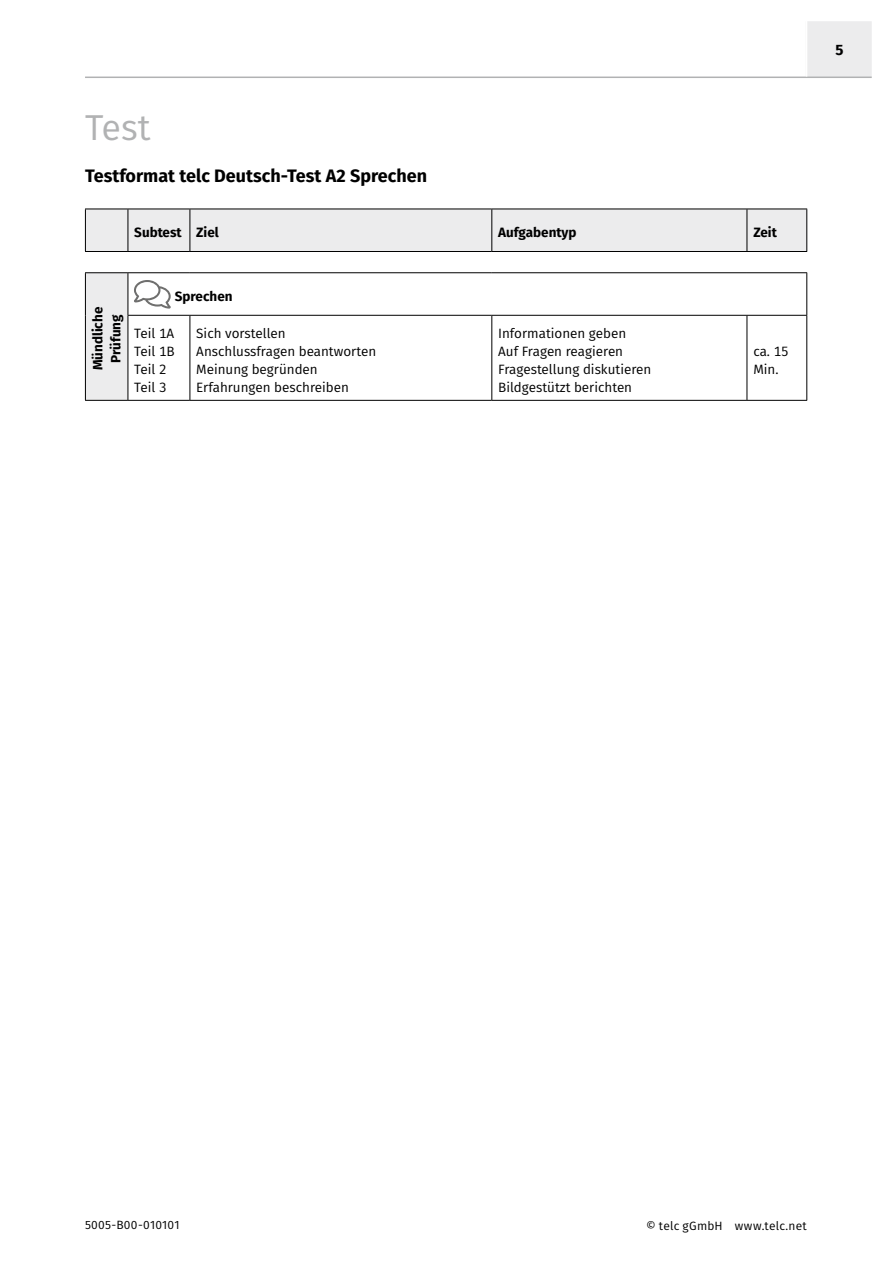
<style>
.page{position:relative;width:893px;height:1263px;background:#fff}
.page>*{position:absolute;margin:0;border:0;box-sizing:border-box;transform-origin:0 0}
._01_H1_Überschrift_Einstieg{font:36px "Fira Sans";color:#b1b2b3}
._02_H2_Überschrift_Inhalt{font:700 18px "Fira Sans";color:#000}
.t1{font:700 15px "Fira Sans";color:#000}
._01_P_Fließtext_Tabelle{font:13.5px/18px "Fira Sans";color:#000}
._01_P_Fließtext_Tabelle-2{font:700 13.5px "Fira Sans";color:#000}
._02_P_Fließtext_Tabelle_zentriert{font:700 13.5px/18px "Fira Sans";color:#000;text-align:center}
.t2{font:12px "Fira Sans";letter-spacing:.015em;color:#000}
</style>
<div class="page">
<div style="left:806px;top:21px;width:66px;height:56px;background:#ececed;border:2px solid #ececed"></div>
<hr style="left:85px;top:77px;width:787px;height:1px;background:#b1b2b3">
<hr style="left:806px;top:20px;width:1px;height:57px;background:#fff">
<div style="left:86px;top:210px;width:720px;height:41px;background:#ececed"></div>
<svg style="left:86px;top:273px;width:720px;height:127px"></svg>
<hr style="left:85px;top:209px;width:43px;height:1px;background:#000">
<hr style="left:85px;top:209px;width:1px;height:42px;background:#000">
<hr style="left:128px;top:209px;width:62px;height:1px;background:#000">
<hr style="left:128px;top:209px;width:1px;height:42px;background:#000">
<hr style="left:190px;top:209px;width:302px;height:1px;background:#000">
<hr style="left:190px;top:209px;width:1px;height:42px;background:#000">
<hr style="left:492px;top:209px;width:255px;height:1px;background:#000">
<hr style="left:491px;top:209px;width:1px;height:42px;background:#000">
<hr style="left:747px;top:209px;width:60px;height:1px;background:#000">
<hr style="left:747px;top:209px;width:1px;height:42px;background:#000">
<hr style="left:806px;top:209px;width:1px;height:42px;background:#000">
<hr style="left:85px;top:251px;width:43px;height:1px;background:#000">
<hr style="left:128px;top:251px;width:62px;height:1px;background:#000">
<hr style="left:190px;top:251px;width:302px;height:1px;background:#000">
<hr style="left:492px;top:251px;width:255px;height:1px;background:#000">
<hr style="left:747px;top:251px;width:60px;height:1px;background:#000">
<hr style="left:85px;top:272px;width:43px;height:1px;background:#000">
<hr style="left:85px;top:273px;width:1px;height:42px;background:#000">
<hr style="left:85px;top:315px;width:1px;height:85px;background:#000">
<hr style="left:85px;top:400px;width:43px;height:1px;background:#000">
<hr style="left:128px;top:272px;width:62px;height:1px;background:#000">
<hr style="left:128px;top:273px;width:1px;height:42px;background:#000">
<hr style="left:190px;top:272px;width:302px;height:1px;background:#000">
<hr style="left:492px;top:272px;width:255px;height:1px;background:#000">
<hr style="left:747px;top:272px;width:60px;height:1px;background:#000">
<hr style="left:806px;top:273px;width:1px;height:42px;background:#000">
<hr style="left:128px;top:315px;width:62px;height:1px;background:#000">
<hr style="left:128px;top:316px;width:1px;height:84px;background:#000">
<hr style="left:190px;top:315px;width:302px;height:1px;background:#000">
<hr style="left:190px;top:316px;width:1px;height:84px;background:#000">
<hr style="left:492px;top:315px;width:255px;height:1px;background:#000">
<hr style="left:491px;top:316px;width:1px;height:84px;background:#000">
<hr style="left:747px;top:315px;width:60px;height:1px;background:#000">
<hr style="left:747px;top:316px;width:1px;height:84px;background:#000">
<hr style="left:806px;top:316px;width:1px;height:84px;background:#000">
<hr style="left:128px;top:400px;width:62px;height:1px;background:#000">
<hr style="left:190px;top:400px;width:302px;height:1px;background:#000">
<hr style="left:492px;top:400px;width:255px;height:1px;background:#000">
<hr style="left:747px;top:400px;width:60px;height:1px;background:#000">
<svg style="left:134px;top:280px;width:37px;height:29px"></svg>
<h1 class="_01_H1_Überschrift_Einstieg" style="left:85px;top:100px;width:67px">Test</h1>
<h2 class="_02_H2_Überschrift_Inhalt" style="left:85px;top:160px;width:343px">Testformat telc Deutsch-Test A2 Sprechen</h2>
<p class="_01_P_Fließtext_Tabelle-2" style="left:134px;top:221px;width:49px">Subtest</p>
<p class="_01_P_Fließtext_Tabelle-2" style="left:196px;top:221px;width:24px">Ziel</p>
<p class="_01_P_Fließtext_Tabelle-2" style="left:498px;top:221px;width:80px">Aufgabentyp</p>
<p class="_01_P_Fließtext_Tabelle-2" style="left:753px;top:221px;width:25px">Zeit</p>
<p class="_02_P_Fließtext_Tabelle_zentriert" style="left:88px;top:370px;width:65px;rotate:-90deg">Mündliche<br>Prüfung</p>
<p class="_01_P_Fließtext_Tabelle-2" style="left:175px;top:285px;width:59px">Sprechen</p>
<p class="_01_P_Fließtext_Tabelle" style="left:134px;top:324px;width:42px">Teil 1A</p>
<p class="_01_P_Fließtext_Tabelle" style="left:134px;top:342px;width:42px">Teil 1B</p>
<p class="_01_P_Fließtext_Tabelle" style="left:134px;top:360px;width:34px">Teil 2</p>
<p class="_01_P_Fließtext_Tabelle" style="left:134px;top:378px;width:34px">Teil 3</p>
<p class="_01_P_Fließtext_Tabelle" style="left:196px;top:324px;width:91px">Sich vorstellen</p>
<p class="_01_P_Fließtext_Tabelle" style="left:196px;top:342px;width:181px">Anschlussfragen beantworten</p>
<p class="_01_P_Fließtext_Tabelle" style="left:196px;top:360px;width:123px">Meinung begründen</p>
<p class="_01_P_Fließtext_Tabelle" style="left:196px;top:378px;width:154px">Erfahrungen beschreiben</p>
<p class="_01_P_Fließtext_Tabelle" style="left:498px;top:324px;width:130px">Informationen geben</p>
<p class="_01_P_Fließtext_Tabelle" style="left:498px;top:342px;width:126px">Auf Fragen reagieren</p>
<p class="_01_P_Fließtext_Tabelle" style="left:498px;top:360px;width:155px">Fragestellung diskutieren</p>
<p class="_01_P_Fließtext_Tabelle" style="left:498px;top:378px;width:135px">Bildgestützt berichten</p>
<p class="_01_P_Fließtext_Tabelle" style="left:753px;top:342px;width:37px">ca. 15<br>Min.</p>
<p class="t1" style="left:835px;top:37px;width:10px">5</p>
<p class="t2" style="left:85px;top:1215px;width:96px">5005-B00-010101</p>
<p class="t2" style="left:646px;top:1217px;width:162px">© telc gGmbH www.telc.net</p>
</div>
